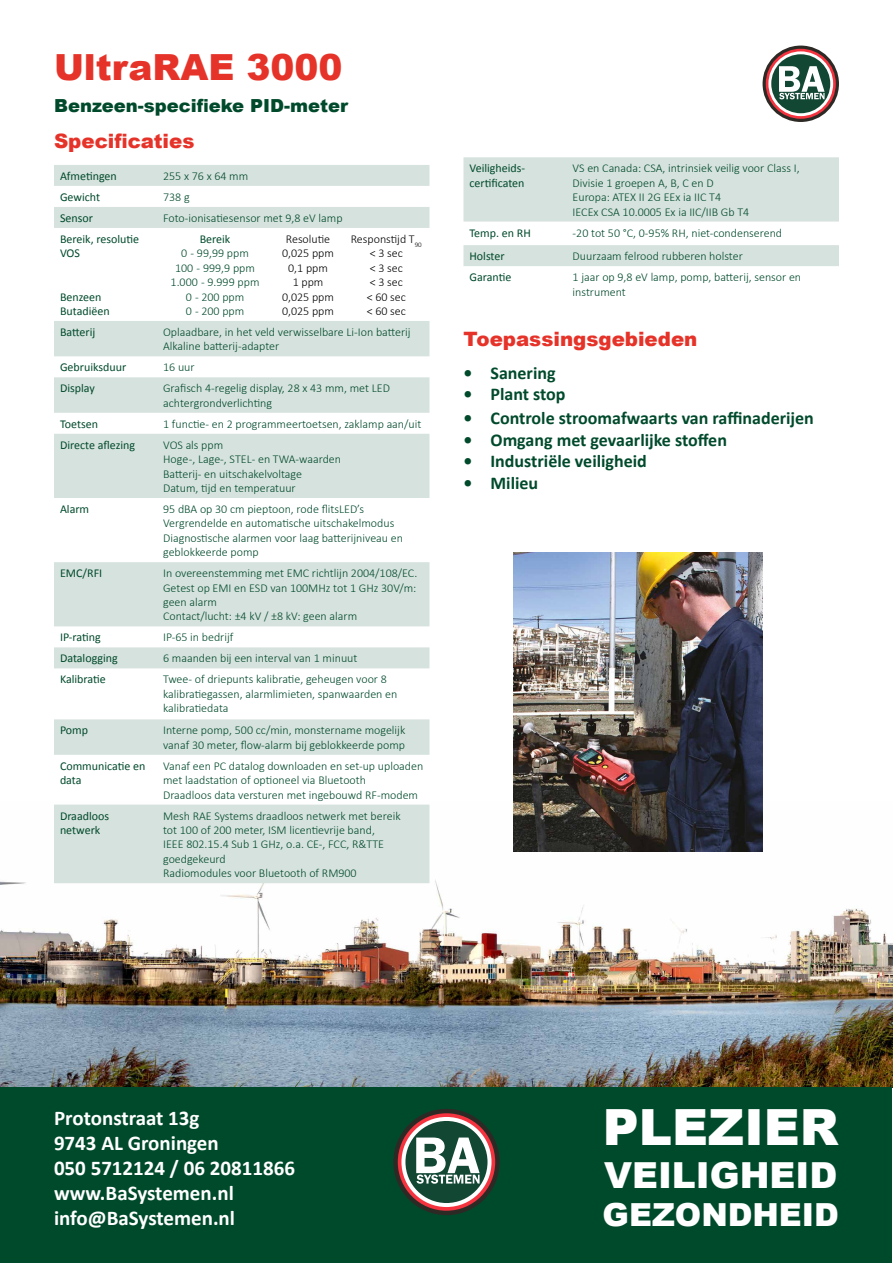
<style>
.page{position:relative;width:893px;height:1263px;background:#fff}
.page>*{position:absolute;margin:0;border:0;box-sizing:border-box;transform-origin:0 0}
.t1{font:900 49.95px "Arial";color:#fff}
.t2{font:900 36px "Arial";color:#e63329}
.t3{font:900 35.85px "Arial";color:#fff}
.t4{font:900 31.8px "Arial";color:#fff}
.t5{font:700 21px/25.2px "Calibri";color:#fff}
.t6{font:900 19.8px "Arial";color:#e63329}
.t7{font:700 18px "Calibri";color:#004a2c}
.t8{font:900 18px "Arial";color:#004a2c}
.t9{font:300 12px/14.4px "Calibri";color:#004a2c}
.t10{font:12px/14.4px "Calibri";color:#004a2c}
.t11{font:300 12px/14.4px "Calibri";color:#000;text-align:center}
</style>
<div class="page">
<img style="left:0;top:805px;width:892px;height:282px">
<div style="left:54px;top:165px;width:375px;height:21px;background:#d6e2dd"></div>
<svg style="left:54px;top:207px;width:375px;height:676px;fill:#d6e2dd"></svg>
<div style="left:463px;top:157px;width:376px;height:65px;background:#d6e2dd"></div>
<div style="left:463px;top:245px;width:376px;height:21px;background:#d6e2dd"></div>
<svg style="left:763px;top:46px;width:76px;height:76px"></svg>
<svg style="left:766px;top:49px;width:70px;height:70px"></svg>
<svg style="left:768px;top:51px;width:65px;height:65px"></svg>
<div style="left:771px;top:54px;width:59px;height:59px;background:#124734;border-radius:50%"></div>
<svg style="left:779px;top:66px;width:46px;height:33px"></svg>
<div style="left:1px;top:1087px;width:891px;height:175px;background:#004a2c"></div>
<div style="left:393px;top:1109px;width:107px;height:106px;background:#2d2a26;border-radius:50%"></div>
<svg style="left:398px;top:1113px;width:97px;height:98px"></svg>
<svg style="left:401px;top:1117px;width:90px;height:90px"></svg>
<div style="left:405px;top:1121px;width:82px;height:82px;background:#124734;border-radius:50%"></div>
<svg style="left:416px;top:1137px;width:64px;height:47px"></svg>
<img style="left:513px;top:553px;width:250px;height:298px">
<h2 class="t2" style="left:54px;top:41px;width:290px">UltraRAE 3000</h2>
<h3 class="t8" style="left:54px;top:93px;width:296px">Benzeen-specifieke PID-meter</h3>
<h3 class="t6" style="left:54px;top:127px;width:142px">Specificaties</h3>
<p class="t10" style="left:60px;top:169px;width:58px">Afmetingen</p>
<p class="t9" style="left:163px;top:169px;width:87px">255 x 76 x 64 mm</p>
<p class="t10" style="left:60px;top:190px;width:42px">Gewicht</p>
<p class="t9" style="left:163px;top:190px;width:28px">738 g</p>
<p class="t10" style="left:60px;top:211px;width:34px">Sensor</p>
<p class="t9" style="left:163px;top:211px;width:181px">Foto-ionisatiesensor met 9,8 eV lamp</p>
<p class="t10" style="left:60px;top:232px;width:81px">Bereik, resolutie<br>VOS</p>
<p class="t10" style="left:60px;top:289px;width:51px">Benzeen<br>Butadiëen</p>
<p class="t11" style="left:282px;top:232px;width:53px">Resolutie<br>0,025 ppm<br>0,1 ppm<br>1 ppm<br>0,025 ppm<br>0,025 ppm</p>
<p class="t11" style="left:351px;top:232px;width:73px">Responstijd T<sub>90 </sub>&lt; 3 sec<br>&lt; 3 sec<br>&lt; 3 sec<br>&lt; 60 sec<br>&lt; 60 sec</p>
<p class="t10" style="left:200px;top:232px;width:32px">Bereik</p>
<p class="t9" style="left:171px;top:246px;width:90px;text-align:center">0 - 99,99 ppm<br>100 - 999,9 ppm<br>1.000 - 9.999 ppm<br>0 - 200 ppm<br>0 - 200 ppm</p>
<p class="t10" style="left:60px;top:325px;width:37px">Batterij</p>
<p class="t9" style="left:163px;top:325px;width:249px">Oplaadbare, in het veld verwisselbare Li-Ion batterij<br>Alkaline batterij-adapter</p>
<p class="t10" style="left:60px;top:360px;width:68px">Gebruiksduur</p>
<p class="t9" style="left:163px;top:360px;width:33px">16 uur</p>
<p class="t10" style="left:60px;top:381px;width:36px">Display</p>
<p class="t9" style="left:163px;top:381px;width:228px">Grafisch 4-regelig display, 28 x 43 mm, met LED achtergrondverlichting</p>
<p class="t10" style="left:60px;top:417px;width:40px">Toetsen</p>
<p class="t9" style="left:163px;top:416px;width:260px">1 functie- en 2 programmeertoetsen, zaklamp aan/uit</p>
<p class="t10" style="left:60px;top:438px;width:77px">Directe aflezing</p>
<p class="t9" style="left:163px;top:437px;width:179px">VOS als ppm<br>Hoge -, Lage-, STEL- en TWA-waarden<br>Batterij- en uitschakelvoltage<br>Datum, tijd en temperatuur</p>
<p class="t10" style="left:60px;top:502px;width:31px">Alarm</p>
<p class="t9" style="left:163px;top:502px;width:241px">95 dBA op 30 cm pieptoon, rode flitsLED’s Vergrendelde en automatische uitschakelmodus Diagnostische alarmen voor laag batterijniveau en geblokkeerde pomp</p>
<p class="t10" style="left:60px;top:566px;width:44px">EMC/RFI</p>
<p class="t9" style="left:163px;top:566px;width:256px">In overeenstemming met EMC richtlijn 2004/108/EC.<br>Getest op EMI en ESD van 100MHz tot 1 GHz 30V/m: geen alarm<br>Contact/lucht: ±4 kV / ±8 kV: geen alarm</p>
<p class="t10" style="left:60px;top:630px;width:42px">IP-rating</p>
<p class="t9" style="left:163px;top:630px;width:72px">IP-65 in bedrijf</p>
<p class="t10" style="left:60px;top:651px;width:59px">Datalogging</p>
<p class="t9" style="left:163px;top:651px;width:196px">6 maanden bij een interval van 1 minuut</p>
<p class="t10" style="left:60px;top:672px;width:47px">Kalibratie</p>
<p class="t9" style="left:163px;top:672px;width:236px">Twee- of driepunts kalibratie, geheugen voor 8 kalibratiegassen, alarmlimieten, spanwaarden en kalibratiedata</p>
<p class="t10" style="left:60px;top:723px;width:30px">Pomp</p>
<p class="t9" style="left:163px;top:723px;width:244px">Interne pomp, 500 cc/min, monstername mogelijk vanaf 30 meter, flow-alarm bij geblokkeerde pomp</p>
<p class="t10" style="left:60px;top:759px;width:87px">Communicatie en data</p>
<p class="t9" style="left:163px;top:758px;width:262px">Vanaf een PC datalog downloaden en set-up uploaden met laadstation of optioneel via Bluetooth<br>Draadloos data versturen met ingebouwd RF-modem</p>
<p class="t10" style="left:60px;top:808px;width:51px">Draadloos netwerk</p>
<p class="t9" style="left:163px;top:808px;width:239px">Mesh RAE Systems draadloos netwerk met bereik tot 100 of 200 meter, ISM licentievrije band,<br>IEEE 802.15.4 Sub 1 GHz, o.a. CE-, FCC, R&amp;TTE goedgekeurd<br>Radiomodules voor Bluetooth of RM900</p>
<p class="t10" style="left:469px;top:161px;width:57px">Veiligheids&shy;certificaten</p>
<p class="t9" style="left:573px;top:161px;width:229px">VS en Canada: CSA, intrinsiek veilig voor Class I, Divisie 1 groepen A, B, C en D<br>Europa: ATEX II 2G EEx ia IIC T4<br>IECEx CSA 10.0005 Ex ia IIC/IIB Gb T4</p>
<p class="t10" style="left:469px;top:225px;width:63px">Temp. en RH</p>
<p class="t9" style="left:573px;top:225px;width:211px">-20 tot 50 °C, 0-95% RH, niet-condenserend</p>
<p class="t10" style="left:469px;top:249px;width:37px">Holster</p>
<p class="t9" style="left:573px;top:249px;width:172px">Duurzaam felrood rubberen holster</p>
<p class="t10" style="left:469px;top:270px;width:43px">Garantie</p>
<p class="t9" style="left:573px;top:270px;width:230px">1 jaar op 9,8 eV lamp, pomp, batterij, sensor en instrument</p>
<h3 class="t6" style="left:463px;top:325px;width:235px">Toepassingsgebieden</h3>
<h3 class="t7" style="left:463px;top:361px;width:94px">• Sanering</h3>
<h3 class="t7" style="left:463px;top:383px;width:104px">• Plant stop</h3>
<h3 class="t7" style="left:463px;top:407px;width:352px">• Controle stroomafwaarts van raffinaderijen</h3>
<h3 class="t7" style="left:463px;top:428px;width:265px">• Omgang met gevaarlijke stoffen</h3>
<h3 class="t7" style="left:463px;top:450px;width:185px">• Industriële veiligheid</h3>
<h3 class="t7" style="left:463px;top:471px;width:76px">• Milieu</h3>
<h3 class="t5" style="left:54px;top:1105px;width:242px">Protonstraat 13g<br>9743 AL Groningen<br>050 5712124 / 06 20811866 www.BaSystemen.nl info@BaSystemen.nl</h3>
<h1 class="t1" style="left:603px;top:1090px;width:237px">PLEZIER</h1>
<h3 class="t3" style="left:604px;top:1149px;width:235px">VEILIGHEID</h3>
<h3 class="t4" style="left:603px;top:1191px;width:238px">GEZONDHEID</h3>
</div>
